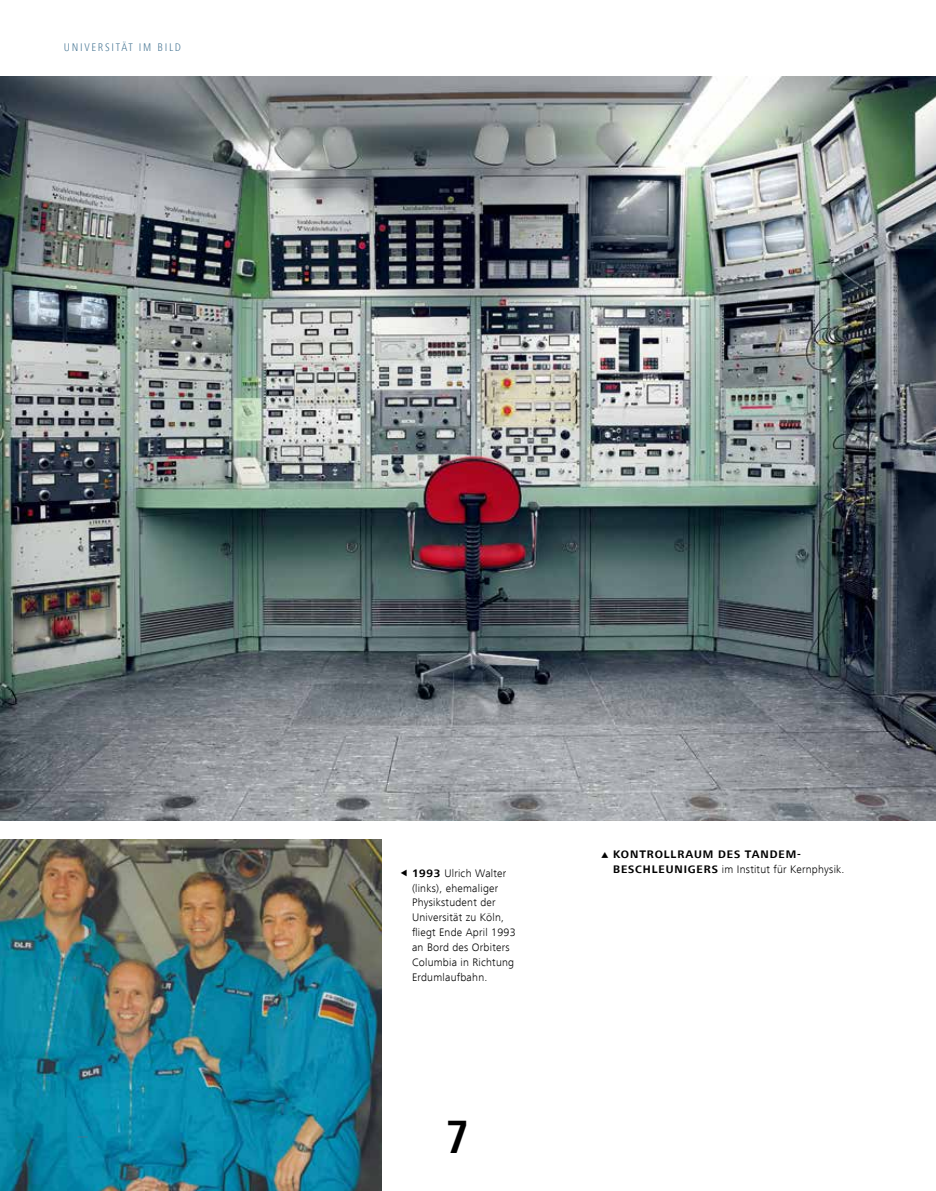
<style>
.page{position:relative;width:936px;height:1191px;background:#fff}
.page>*{position:absolute;margin:0;border:0;box-sizing:border-box;transform-origin:0 0}
.t1{font:700 condensed 48px "Frutiger Next LT";color:#000}
.t2{font:300 condensed 11.4px "Frutiger Next LT";letter-spacing:.15em;color:#467593}
.t3{font:300 11.25px/14.9px "Frutiger Next LT";letter-spacing:.02em;color:#000}
.t4{font:700 11.25px/14.9px "Frutiger Next LT";letter-spacing:.08em;color:#000}
.s1{font-weight:700}
.s2{font-weight:300}
</style>
<div class="page">
<img style="left:0;top:77px;width:935px;height:744px">
<img style="left:0;top:839px;width:382px;height:352px">
<p class="t2" style="left:64px;top:41px;width:119px">UNIVERSITÄT IM BILD</p>
<p class="t3" style="left:412px;top:865px;width:105px;text-indent:-13px">□ <span class="s1">1993</span> Ulrich Walter (links), ehemaliger<br>Physikstudent der<br>Universität zu Köln, fliegt Ende April 1993 an Bord des Orbiters<br>Columbia in Richtung<br>Erdumlaufbahn.</p>
<h1 class="t1" style="left:445px;top:1110px;width:25px">7</h1>
<p class="t4" style="left:613px;top:847px;width:233px">KONTROLLRAUM DES TANDEM-<br>BESCHLEUNIGERS <span class="s2">im Institut für Kernphysik.</span></p>
</div>
